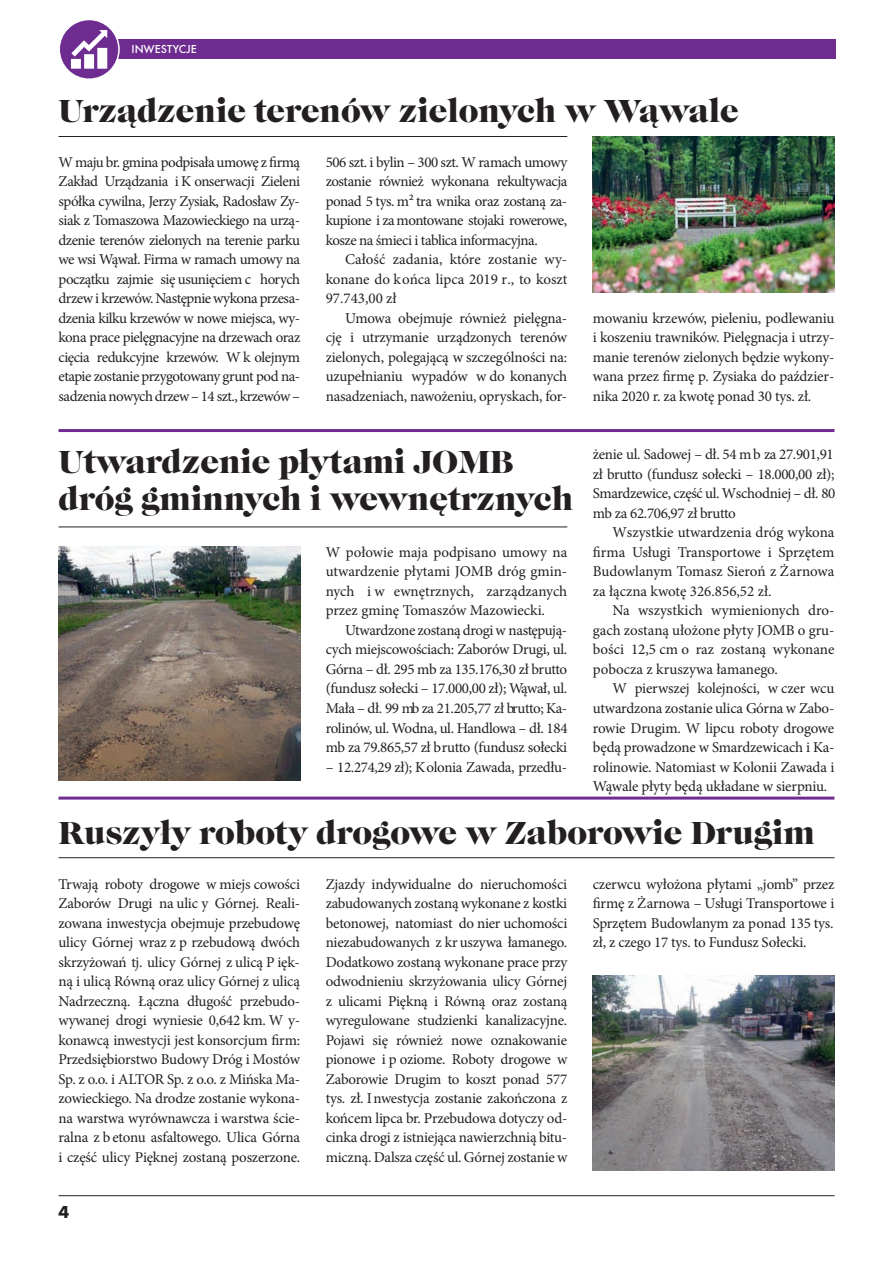
<style>
.page{position:relative;width:893px;height:1263px;background:#fff}
.page>*{position:absolute;margin:0;border:0;box-sizing:border-box;transform-origin:0 0}
.t1{font:33px/37.5px "Caslon Gra DCE";color:#231f20}
.t2{font:700 18px "Futura TCE";color:#231f20}
.t3{font:15px/19.5px "Minion Pro";letter-spacing:-.015em;color:#231f20;text-align:justify}
.t4{font:500 12px "Futura TCE";color:#fff}
</style>
<div class="page">
<hr style="left:58px;top:1195px;width:776px;height:1px;background:#231f20">
<div style="left:117px;top:39px;width:718px;height:19px;background:#6e2c91"></div>
<div style="left:59px;top:20px;width:60px;height:59px;background:#6e2c91;border-radius:50%"></div>
<div style="left:59px;top:19px;width:61px;height:61px;border:2px solid #fff;border-radius:50%"></div>
<svg style="left:71px;top:30px;width:36px;height:39px"></svg>
<img style="left:593px;top:136px;width:241px;height:156px">
<img style="left:58px;top:546px;width:242px;height:234px">
<img style="left:593px;top:975px;width:241px;height:195px">
<hr style="left:58px;top:429px;width:776px;height:3px;background:#6e2c91">
<hr style="left:58px;top:136px;width:509px;height:1px;background:#231f20">
<hr style="left:58px;top:526px;width:509px;height:1px;background:#231f20">
<svg style="left:58px;top:796px;width:776px;height:4px;background:#9260ac"></svg>
<hr style="left:58px;top:857px;width:776px;height:1px;background:#231f20">
<p class="t4" style="left:132px;top:42px;width:67px">INWESTYCJE</p>
<h1 class="t1" style="left:58px;top:93px;width:682px">Urządzenie terenów zielonych w Wąwale</h1>
<p class="t3" style="left:326px;top:152px;width:243px">506 szt. i bylin – 300 szt. W ramach umowy zostanie również wykonana rekultywacja ponad 5 tys. m² tra wnika oraz zostaną za&shy;kupione i zamontowane stojaki rowerowe, kosze na śmieci i tablica informacyjna.</p>
<p class="t3" style="left:326px;top:250px;width:243px;text-indent:20px">Całość zadania, które zostanie wy&shy;konane do końca lipca 2019 r., to koszt 97.743,00 zł</p>
<p class="t3" style="left:326px;top:308px;width:243px;text-indent:20px">Umowa obejmuje również pielęgna&shy;cję i utrzymanie urządzonych terenów zielonych, polegającą w szczególności na: uzupełnianiu wypadów w do konanych nasadzeniach, nawożeniu, opryskach, for-</p>
<p class="t3" style="left:593px;top:308px;width:243px">mowaniu krzewów, pieleniu, podlewaniu i koszeniu trawników. Pielęgnacja i utrzy&shy;manie terenów zielonych będzie wykony&shy;wana przez firmę p. Zysiaka do paździer&shy;nika 2020 r. za kwotę ponad 30 tys. zł.</p>
<p class="t3" style="left:58px;top:152px;width:243px">W maju br. gmina podpisała umowę z firmą Zakład Urządzania i K onserwacji Zieleni spółka cywilna, Jerzy Zysiak, Radosław Zy&shy;siak z Tomaszowa Mazowieckiego na urzą&shy;dzenie terenów zielonych na terenie parku we wsi Wąwał. Firma w ramach umowy na początku zajmie się usunięciem c horych drzew i krzewów. Następnie wykona przesa&shy;dzenia kilku krzewów w nowe miejsca, wy&shy;kona prace pielęgnacyjne na drzewach oraz cięcia redukcyjne krzewów. W k olejnym etapie zostanie przygotowany grunt pod na&shy;sadzenia nowych drzew – 14 szt., krzewów –</p>
<h1 class="t1" style="left:58px;top:444px;width:516px">Utwardzenie płytami JOMB dróg gminnych i wewnętrznych</h1>
<p class="t3" style="left:593px;top:445px;width:244px">żenie ul. Sadowej – dł. 54 mb za 27.901,91 zł brutto (fundusz sołecki – 18.000,00 zł); Smardzewice, część ul. Wschodniej – dł. 80 mb za 62.706,97 zł brutto</p>
<p class="t3" style="left:593px;top:523px;width:243px;text-indent:20px">Wszystkie utwardzenia dróg wykona firma Usługi Transportowe i Sprzętem Budowlanym Tomasz Sieroń z Żarnowa za łączna kwotę 326.856,52 zł.</p>
<p class="t3" style="left:593px;top:601px;width:243px;text-indent:20px">Na wszystkich wymienionych dro&shy;gach zostaną ułożone płyty JOMB o gru&shy;bości 12,5 cm o raz zostaną wykonane pobocza z kruszywa łamanego.</p>
<p class="t3" style="left:593px;top:679px;width:243px;text-indent:20px">W pierwszej kolejności, w czer wcu utwardzona zostanie ulica Górna w Zabo&shy;rowie Drugim. W lipcu roboty drogowe będą prowadzone w Smardzewicach i Ka&shy;rolinowie. Natomiast w Kolonii Zawada i Wąwale płyty będą układane w sierpniu.</p>
<p class="t3" style="left:326px;top:542px;width:243px">W połowie maja podpisano umowy na utwardzenie płytami JOMB dróg gmin&shy;nych i w ewnętrznych, zarządzanych przez gminę Tomaszów Mazowiecki.</p>
<p class="t3" style="left:326px;top:620px;width:243px;text-indent:20px">Utwardzone zostaną drogi w następują&shy;cych miejscowościach: Zaborów Drugi, ul.<br>Górna – dł. 295 mb za 135.176,30 zł brutto (fundusz sołecki – 17.000,00 zł); Wąwał, ul.<br>Mała – dł. 99 mb za 21.205,77 zł brutto; Ka&shy;rolinów, ul. Wodna, ul. Handlowa – dł. 184 mb za 79.865,57 zł brutto (fundusz sołecki</p>
<p class="t3" style="left:326px;top:757px;width:243px">– 12.274,29 zł); Kolonia Zawada, przedłu-</p>
<h1 class="t1" style="left:58px;top:815px;width:758px">Ruszyły roboty drogowe w Zaborowie Drugim</h1>
<p class="t3" style="left:326px;top:874px;width:243px">Zjazdy indywidualne do nieruchomości zabudowanych zostaną wykonane z kostki betonowej, natomiast do nier uchomości niezabudowanych z kr uszywa łamanego.<br>Dodatkowo zostaną wykonane prace przy odwodnieniu skrzyżowania ulicy Górnej z ulicami Piękną i Równą oraz zostaną wyregulowane studzienki kanalizacyjne.<br>Pojawi się również nowe oznakowanie pionowe i p oziome. Roboty drogowe w Zaborowie Drugim to koszt ponad 577 tys. zł. Inwestycja zostanie zakończona z końcem lipca br. Przebudowa dotyczy od&shy;cinka drogi z istniejąca nawierzchnią bitu&shy;miczną. Dalsza część ul. Górnej zostanie w</p>
<p class="t3" style="left:593px;top:874px;width:243px">czerwcu wyłożona płytami „jomb” przez firmę z Żarnowa – Usługi Transportowe i Sprzętem Budowlanym za ponad 135 tys. zł, z czego 17 tys. to Fundusz Sołecki.</p>
<p class="t3" style="left:58px;top:874px;width:243px">Trwają roboty drogowe w miejs cowości Zaborów Drugi na ulic y Górnej. Reali&shy;zowana inwestycja obejmuje przebudowę ulicy Górnej wraz z p rzebudową dwóch skrzyżowań tj. ulicy Górnej z ulicą P ięk&shy;ną i ulicą Równą oraz ulicy Górnej z ulicą Nadrzeczną. Łączna długość przebudo&shy;wywanej drogi wyniesie 0,642 km. W y&shy;konawcą inwestycji jest konsorcjum firm:<br>Przedsiębiorstwo Budowy Dróg i Mostów Sp. z o.o. i ALTOR Sp. z o.o. z Mińska Ma&shy;zowieckiego. Na drodze zostanie wykona&shy;na warstwa wyrównawcza i warstwa ście&shy;ralna z b etonu asfaltowego. Ulica Górna i część ulicy Pięknej zostaną poszerzone.</p>
<p class="t2" style="left:58px;top:1201px;width:12px">4</p>
</div>
